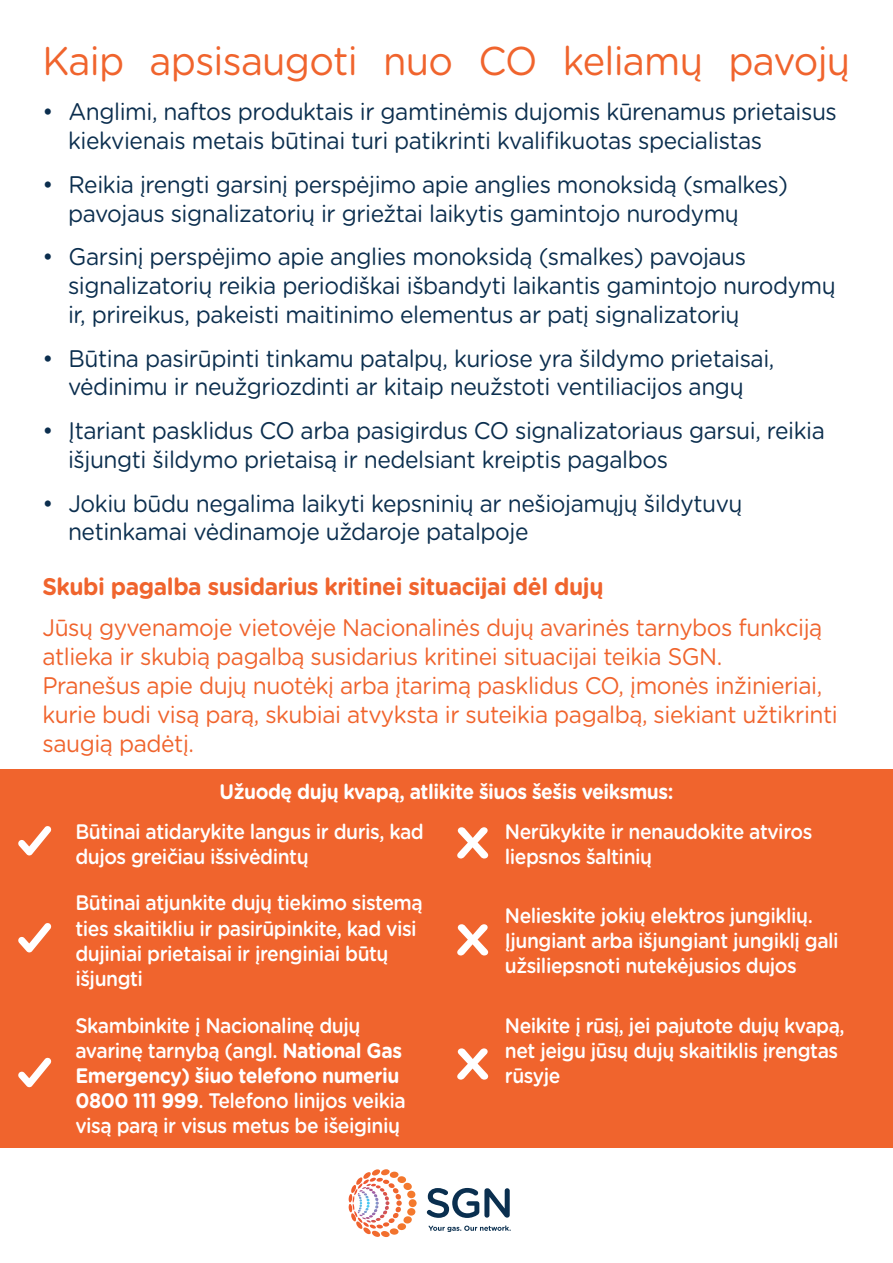
<style>
.page{position:relative;width:893px;height:1263px;background:#fff}
.page>*{position:absolute;margin:0;border:0;box-sizing:border-box;transform-origin:0 0}
.t1{font:40.05px "Gotham Rounded";letter-spacing:-.02em;color:#f0642d;scale:.95 1}
.t2{font:24px/28.8px "Gotham Rounded";letter-spacing:-.02em;color:#0b2e4e;scale:.95 1}
.t3{font:24px/28.8px "Gotham Rounded";letter-spacing:-.02em;color:#f0642d;scale:.95 1}
.t4{font:700 24px "Gotham Rounded";letter-spacing:-.02em;color:#f0642d;scale:.95 1}
.t5{font:500 21px/25.2px "Gotham Rounded";letter-spacing:-.025em;color:#fff;scale:.92 1}
.t6{font:700 21px "Gotham Rounded";letter-spacing:-.025em;color:#fff;scale:.92 1}
.s1{font-weight:700}
</style>
<div class="page">
<div style="left:0;top:770px;width:893px;height:378px;background:#f0642d"></div>
<svg style="left:427px;top:1188px;width:83px;height:30px"></svg>
<svg style="left:429px;top:1225px;width:82px;height:7px"></svg>
<svg style="left:349px;top:1169px;width:68px;height:68px"></svg>
<svg style="left:18px;top:826px;width:33px;height:29px"></svg>
<svg style="left:457px;top:827px;width:31px;height:31px"></svg>
<svg style="left:18px;top:923px;width:33px;height:29px"></svg>
<svg style="left:457px;top:924px;width:31px;height:31px"></svg>
<svg style="left:18px;top:1058px;width:33px;height:29px"></svg>
<svg style="left:457px;top:1048px;width:31px;height:31px"></svg>
<p class="t1" style="left:43px;top:33px;width:852px">Kaip apsisaugoti nuo CO keliamų pavojų</p>
<p class="t2" style="left:68px;top:96px;width:811px;text-indent:-26px">• Anglimi, naftos produktais ir gamtinėmis dujomis kūrenamus prietaisus kiekvienais metais būtinai turi patikrinti kvalifikuotas specialistas</p>
<p class="t2" style="left:68px;top:169px;width:759px;text-indent:-26px">• Reikia įrengti garsinį perspėjimo apie anglies monoksidą (smalkes) pavojaus signalizatorių ir griežtai laikytis gamintojo nurodymų</p>
<p class="t2" style="left:68px;top:241px;width:810px;text-indent:-26px">• Garsinį perspėjimo apie anglies monoksidą (smalkes) pavojaus signalizatorių reikia periodiškai išbandyti laikantis gamintojo nurodymų ir, prireikus, pakeisti maitinimo elementus ar patį signalizatorių</p>
<p class="t2" style="left:43px;top:343px;width:772px;text-align:center">• Būtina pasirūpinti tinkamu patalpų, kuriose yra šildymo prietaisai, vėdinimu ir neužgriozdinti ar kitaip neužstoti ventiliacijos angų</p>
<p class="t2" style="left:68px;top:415px;width:798px;text-indent:-26px">• Įtariant pasklidus CO arba pasigirdus CO signalizatoriaus garsui, reikia išjungti šildymo prietaisą ir nedelsiant kreiptis pagalbos</p>
<p class="t2" style="left:68px;top:488px;width:712px;text-indent:-26px">• Jokiu būdu negalima laikyti kepsninių ar nešiojamųjų šildytuvų netinkamai vėdinamoje uždaroje patalpoje</p>
<p class="t4" style="left:43px;top:569px;width:592px">Skubi pagalba susidarius kritinei situacijai dėl dujų</p>
<p class="t3" style="left:43px;top:612px;width:839px">Jūsų gyvenamoje vietovėje Nacionalinės dujų avarinės tarnybos funkciją atlieka ir skubią pagalbą susidarius kritinei situacijai teikia SGN.<br>Pranešus apie dujų nuotėkį arba įtarimą pasklidus CO, įmonės inžinieriai, kurie budi visą parą, skubiai atvyksta ir suteikia pagalbą, siekiant užtikrinti saugią padėtį.</p>
<p class="t6" style="left:220px;top:776px;width:495px">Užuodę dujų kvapą, atlikite šiuos šešis veiksmus:</p>
<p class="t5" style="left:75px;top:818px;width:380px">Būtinai atidarykite langus ir duris, kad dujos greičiau išsivėdintų</p>
<p class="t5" style="left:505px;top:818px;width:336px">Nerūkykite ir nenaudokite atviros liepsnos šaltinių</p>
<p class="t5" style="left:75px;top:889px;width:379px">Būtinai atjunkite dujų tiekimo sistemą ties skaitikliu ir pasirūpinkite, kad visi dujiniai prietaisai ir įrenginiai būtų išjungti</p>
<p class="t5" style="left:505px;top:902px;width:364px">Nelieskite jokių elektros jungiklių.<br>Įjungiant arba išjungiant jungiklį gali užsiliepsnoti nutekėjusios dujos</p>
<p class="t5" style="left:75px;top:1012px;width:361px">Skambinkite į Nacionalinę dujų avarinę tarnybą (angl. <span class="s1">National Gas Emergency) šiuo telefono numeriu 0800 111 999</span>. Telefono linijos veikia visą parą ir visus metus be išeiginių</p>
<p class="t5" style="left:505px;top:1012px;width:371px">Neikite į rūsį, jei pajutote dujų kvapą, net jeigu jūsų dujų skaitiklis įrengtas rūsyje</p>
</div>
